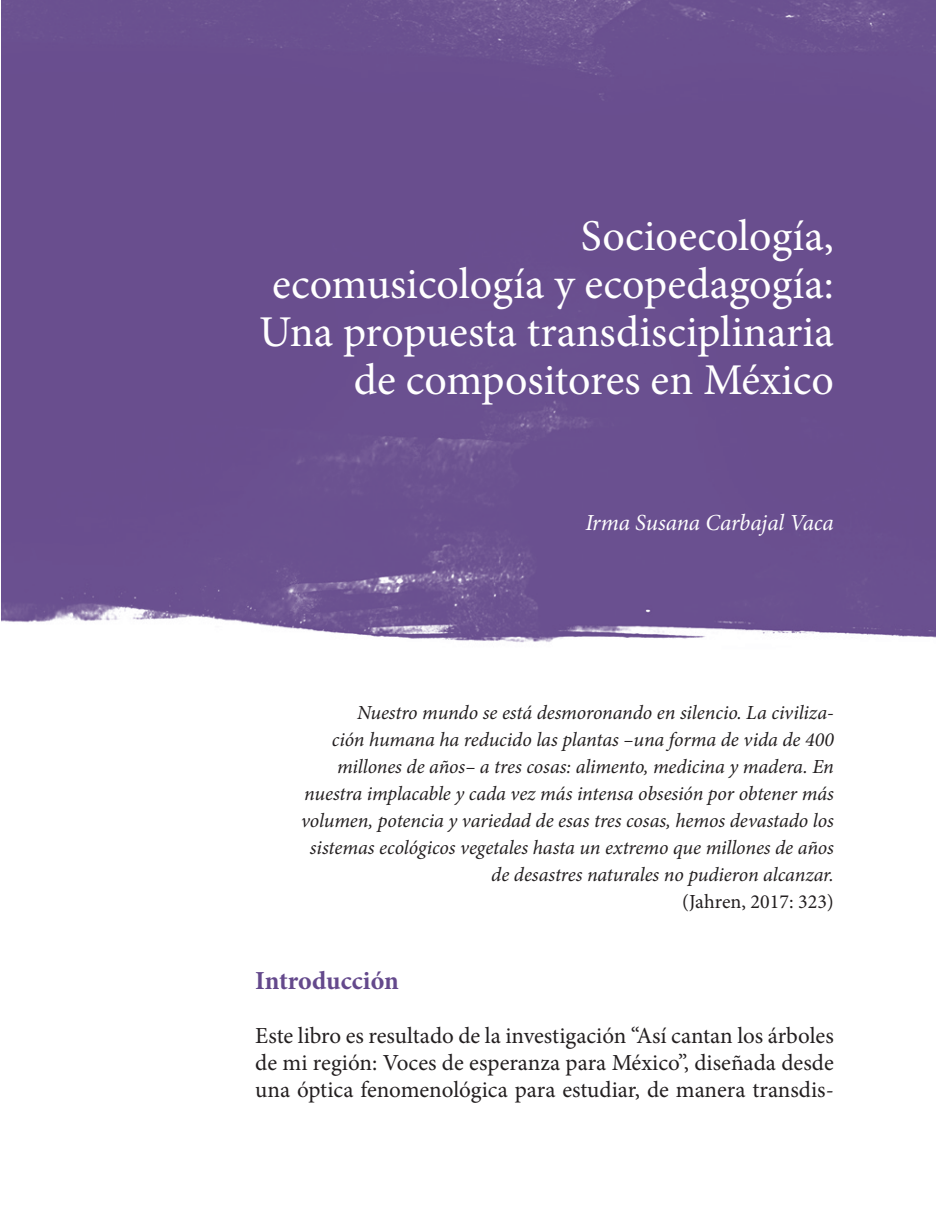
<style>
.page{position:relative;width:936px;height:1219px;background:#fff}
.page>*{position:absolute;margin:0;border:0;box-sizing:border-box;transform-origin:0 0}
.t1{font:44px/48px "Minion Pro";letter-spacing:.005em;color:#fff;text-align:right}
.t2{font:700 26px "Minion Pro";letter-spacing:-.005em;color:#64498c}
.t3{font:23px/27px "Minion Pro";letter-spacing:-.01em;color:#231f20;text-align:justify}
.t4{font:italic 23px "Minion Pro";letter-spacing:-.01em;color:#fff}
.t5{font:italic 20px/27px "Minion Pro";letter-spacing:-.005em;color:#231f20;text-align:right}
.t6{font:20px "Minion Pro";color:#231f20}
</style>
<div class="page">
<div style="left:1px;top:0;width:934px;height:643px;background:#694e8f"></div>
<h1 class="t1" style="left:259px;top:212px;width:576px">Socioecología,<br>ecomusicología y ecopedagogía:<br>Una propuesta transdisciplinaria de compositores en México</h1>
<p class="t4" style="left:585px;top:507px;width:250px">Irma Susana Carbajal Vaca</p>
<p class="t5" style="left:301px;top:699px;width:534px">Nuestro mundo se está desmoronando en silencio. La civiliza-<br>ción humana ha reducido las plantas –una forma de vida de 400 millones de años– a tres cosas: alimento, medicina y madera. En nuestra implacable y cada vez más intensa obsesión por obtener más volumen, potencia y variedad de esas tres cosas, hemos devastado los sistemas ecológicos vegetales hasta un extremo que millones de años de desastres naturales no pudieron alcanzar.</p>
<p class="t6" style="left:682px;top:888px;width:153px">(Jahren, 2017: 323)</p>
<h2 class="t2" style="left:255px;top:962px;width:145px">Introducción</h2>
<p class="t3" style="left:255px;top:1022px;width:580px">Este libro es resultado de la investigación “Así cantan los árboles de mi región: Voces de esperanza para México”, diseñada desde una óptica fenomenológica para estudiar, de manera transdis-</p>
</div>
